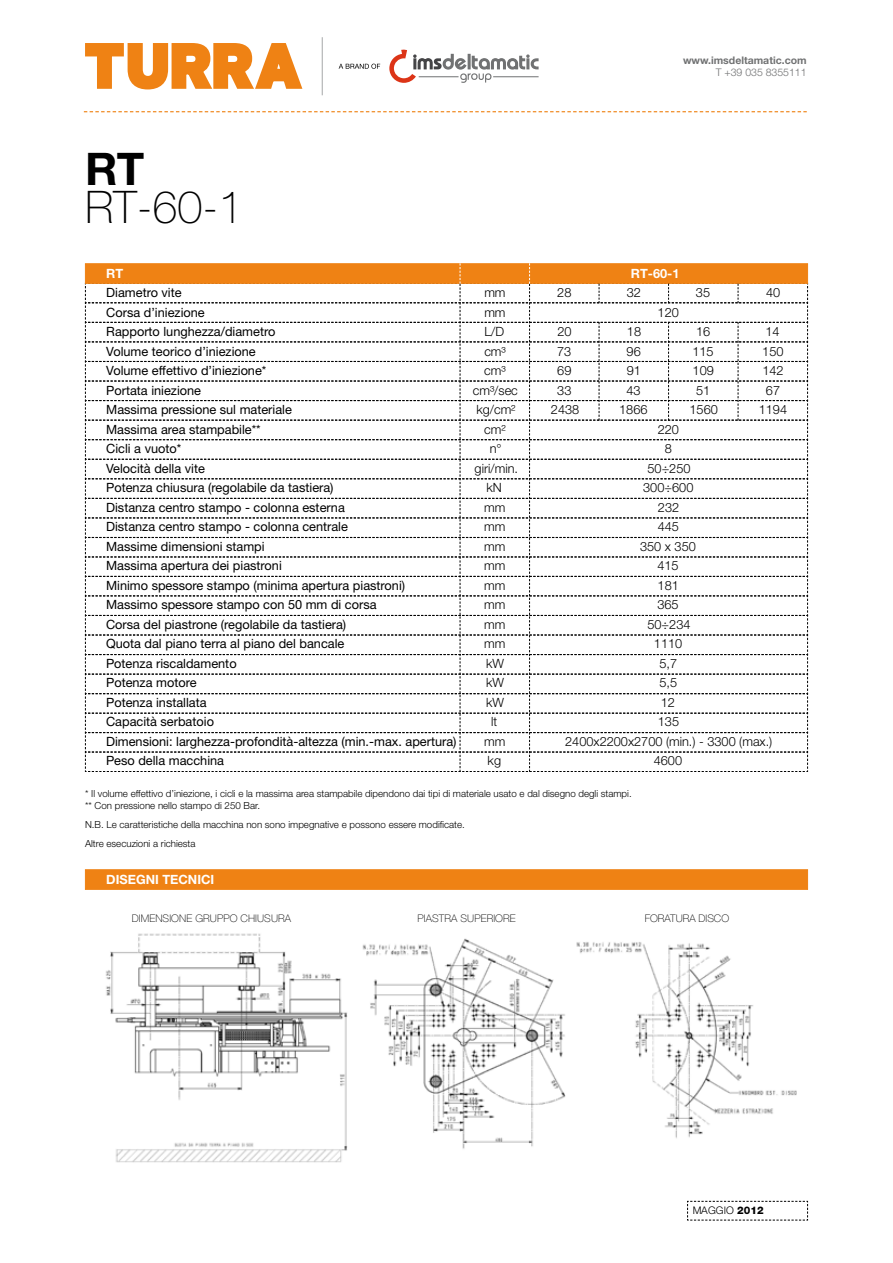
<style>
.page{position:relative;width:893px;height:1263px;background:#fff}
.page>*{position:absolute;margin:0;border:0;box-sizing:border-box;transform-origin:0 0}
.t1{font:100 45px "Helvetica Neue LT Std";color:#000}
.t2{font:700 45px "Helvetica Neue LT Std";color:#000}
.t3{font:12.75px "Helvetica Neue LT Std";color:#000}
.t4{font:300 12.75px "Helvetica Neue LT Std";color:#000}
.t5{font:700 12.75px "Helvetica Neue LT Std";color:#fff}
.t6{font:100 10.5px "Helvetica Neue LT Std";letter-spacing:.01em;color:#000}
.t7{font:700 10.5px "Helvetica Neue LT Std";color:#707172}
.t8{font:300 10.5px "Helvetica Neue LT Std";color:#707172}
.t9{font:300 10.5px "Helvetica Neue LT Std";letter-spacing:.01em;color:#000}
.t10{font:300 9.75px/11.7px "Helvetica Neue LT Std";color:#000}
.s1{font-weight:800}
</style>
<div class="page">
<svg style="left:687px;top:1200px;width:121px;height:21px"></svg>
<img style="left:106px;top:933px;width:691px;height:230px">
<hr style="left:322px;top:37px;width:1px;height:58px;background:#b1b3b4">
<svg style="left:339px;top:64px;width:41px;height:5px"></svg>
<svg style="left:389px;top:49px;width:150px;height:34px"></svg>
<svg style="left:85px;top:43px;width:218px;height:47px"></svg>
<svg style="left:84px;top:111px;width:723px;height:1px"></svg>
<div style="left:85px;top:869px;width:723px;height:21px;background:#ef8214;border:1px solid #ef8214"></div>
<svg style="left:85px;top:263px;width:723px;height:509px"></svg>
<h1 class="t2" style="left:85px;top:141px;width:61px">RT</h1>
<h1 class="t1" style="left:85px;top:181px;width:160px">RT-60-1</h1>
<p class="t7" style="left:683px;top:53px;width:125px">www.imsdeltamatic.com</p>
<p class="t8" style="left:716px;top:66px;width:92px">T +39 035 8355111</p>
<p class="t5" style="left:106px;top:265px;width:18px">RT</p>
<p class="t5" style="left:631px;top:265px;width:50px">RT-60-1</p>
<p class="t3" style="left:106px;top:285px;width:77px">Diametro vite</p>
<p class="t4" style="left:484px;top:285px;width:23px">mm</p>
<p class="t4" style="left:557px;top:285px;width:16px">28</p>
<p class="t4" style="left:627px;top:285px;width:16px">32</p>
<p class="t4" style="left:696px;top:285px;width:16px">35</p>
<p class="t4" style="left:766px;top:285px;width:16px">40</p>
<p class="t3" style="left:106px;top:305px;width:100px">Corsa d’iniezione</p>
<p class="t4" style="left:484px;top:304px;width:23px">mm</p>
<p class="t4" style="left:658px;top:304px;width:23px">120</p>
<p class="t3" style="left:106px;top:324px;width:171px">Rapporto lunghezza/diametro</p>
<p class="t4" style="left:484px;top:324px;width:21px">L/D</p>
<p class="t4" style="left:557px;top:324px;width:16px">20</p>
<p class="t4" style="left:627px;top:324px;width:16px">18</p>
<p class="t4" style="left:696px;top:324px;width:16px">16</p>
<p class="t4" style="left:765px;top:324px;width:16px">14</p>
<p class="t3" style="left:106px;top:344px;width:151px">Volume teorico d’iniezione</p>
<p class="t4" style="left:484px;top:343px;width:23px">cm³</p>
<p class="t4" style="left:557px;top:343px;width:16px">73</p>
<p class="t4" style="left:627px;top:343px;width:16px">96</p>
<p class="t4" style="left:692px;top:343px;width:23px">115</p>
<p class="t4" style="left:762px;top:343px;width:23px">150</p>
<p class="t3" style="left:106px;top:363px;width:162px">Volume effettivo d’iniezione*</p>
<p class="t4" style="left:484px;top:363px;width:23px">cm³</p>
<p class="t4" style="left:557px;top:363px;width:16px">69</p>
<p class="t4" style="left:627px;top:363px;width:16px">91</p>
<p class="t4" style="left:693px;top:363px;width:23px">109</p>
<p class="t4" style="left:762px;top:363px;width:23px">142</p>
<p class="t3" style="left:106px;top:383px;width:96px">Portata iniezione</p>
<p class="t4" style="left:473px;top:382px;width:47px">cm³/sec</p>
<p class="t4" style="left:557px;top:382px;width:16px">33</p>
<p class="t4" style="left:626px;top:382px;width:16px">43</p>
<p class="t4" style="left:696px;top:382px;width:16px">51</p>
<p class="t4" style="left:766px;top:382px;width:16px">67</p>
<p class="t3" style="left:106px;top:402px;width:187px">Massima pressione sul materiale</p>
<p class="t4" style="left:476px;top:402px;width:41px">kg/cm²</p>
<p class="t4" style="left:551px;top:402px;width:30px">2438</p>
<p class="t4" style="left:619px;top:402px;width:30px">1866</p>
<p class="t4" style="left:689px;top:402px;width:30px">1560</p>
<p class="t4" style="left:759px;top:402px;width:30px">1194</p>
<p class="t3" style="left:106px;top:422px;width:156px">Massima area stampabile**</p>
<p class="t4" style="left:484px;top:421px;width:23px">cm²</p>
<p class="t4" style="left:658px;top:421px;width:23px">220</p>
<p class="t3" style="left:106px;top:441px;width:77px">Cicli a vuoto*</p>
<p class="t4" style="left:490px;top:441px;width:13px">n°</p>
<p class="t4" style="left:665px;top:441px;width:9px">8</p>
<p class="t3" style="left:106px;top:461px;width:100px">Velocità della vite</p>
<p class="t4" style="left:475px;top:460px;width:45px">giri/min.</p>
<p class="t4" style="left:647px;top:460px;width:45px">50÷250</p>
<p class="t3" style="left:106px;top:480px;width:229px">Potenza chiusura (regolabile da tastiera)</p>
<p class="t4" style="left:486px;top:480px;width:17px">kN</p>
<p class="t4" style="left:643px;top:480px;width:52px">300÷600</p>
<p class="t3" style="left:106px;top:500px;width:240px">Distanza centro stampo - colonna esterna</p>
<p class="t4" style="left:484px;top:499px;width:23px">mm</p>
<p class="t4" style="left:658px;top:499px;width:23px">232</p>
<p class="t3" style="left:106px;top:519px;width:243px">Distanza centro stampo - colonna centrale</p>
<p class="t4" style="left:484px;top:519px;width:23px">mm</p>
<p class="t4" style="left:658px;top:519px;width:23px">445</p>
<p class="t3" style="left:106px;top:539px;width:160px">Massime dimensioni stampi</p>
<p class="t4" style="left:484px;top:538px;width:23px">mm</p>
<p class="t4" style="left:640px;top:538px;width:57px">350 x 350</p>
<p class="t3" style="left:106px;top:558px;width:177px">Massima apertura dei piastroni</p>
<p class="t4" style="left:484px;top:558px;width:23px">mm</p>
<p class="t4" style="left:657px;top:558px;width:23px">415</p>
<p class="t3" style="left:106px;top:578px;width:301px">Minimo spessore stampo (minima apertura piastroni)</p>
<p class="t4" style="left:484px;top:577px;width:23px">mm</p>
<p class="t4" style="left:658px;top:577px;width:23px">181</p>
<p class="t3" style="left:106px;top:597px;width:272px">Massimo spessore stampo con 50 mm di corsa</p>
<p class="t4" style="left:484px;top:597px;width:23px">mm</p>
<p class="t4" style="left:657px;top:597px;width:23px">365</p>
<p class="t3" style="left:106px;top:617px;width:242px">Corsa del piastrone (regolabile da tastiera)</p>
<p class="t4" style="left:484px;top:616px;width:23px">mm</p>
<p class="t4" style="left:647px;top:616px;width:45px">50÷234</p>
<p class="t3" style="left:106px;top:636px;width:240px">Quota dal piano terra al piano del bancale</p>
<p class="t4" style="left:484px;top:636px;width:23px">mm</p>
<p class="t4" style="left:654px;top:636px;width:30px">1110</p>
<p class="t3" style="left:106px;top:656px;width:132px">Potenza riscaldamento</p>
<p class="t4" style="left:486px;top:655px;width:19px">kW</p>
<p class="t4" style="left:659px;top:655px;width:19px">5,7</p>
<p class="t3" style="left:106px;top:675px;width:92px">Potenza motore</p>
<p class="t4" style="left:486px;top:675px;width:19px">kW</p>
<p class="t4" style="left:659px;top:675px;width:19px">5,5</p>
<p class="t3" style="left:106px;top:694px;width:102px">Potenza installata</p>
<p class="t4" style="left:486px;top:694px;width:19px">kW</p>
<p class="t4" style="left:661px;top:694px;width:16px">12</p>
<p class="t3" style="left:106px;top:714px;width:109px">Capacità serbatoio</p>
<p class="t4" style="left:491px;top:714px;width:8px">lt</p>
<p class="t4" style="left:658px;top:714px;width:23px">135</p>
<p class="t3" style="left:106px;top:733px;width:352px">Dimensioni: larghezza-profondità-altezza (min.-max. apertura)</p>
<p class="t4" style="left:484px;top:733px;width:23px">mm</p>
<p class="t4" style="left:565px;top:733px;width:209px">2400x2200x2700 (min.) - 3300 (max.)</p>
<p class="t3" style="left:106px;top:753px;width:120px">Peso della macchina</p>
<p class="t4" style="left:488px;top:753px;width:15px">kg</p>
<p class="t4" style="left:654px;top:753px;width:30px">4600</p>
<p class="t10" style="left:85px;top:787px;width:548px">* Il volume effettivo d’iniezione, i cicli e la massima area stampabile dipendono dai tipi di materiale usato e dal disegno degli stampi. ** Con pressione nello stampo di 250 Bar.</p>
<p class="t10" style="left:85px;top:814px;width:381px;line-height:18.9px">N.B. Le caratteristiche della macchina non sono impegnative e possono essere modificate.<br>Altre esecuzioni a richiesta</p>
<p class="t5" style="left:106px;top:872px;width:110px">DISEGNI TECNICI</p>
<p class="t6" style="left:132px;top:912px;width:161px">DIMENSIONE GRUPPO CHIUSURA</p>
<p class="t6" style="left:418px;top:912px;width:100px">PIASTRA SUPERIORE</p>
<p class="t6" style="left:645px;top:912px;width:86px">FORATURA DISCO</p>
<p class="t9" style="left:692px;top:1204px;width:73px">MAGGIO <span class="s1">2012</span></p>
</div>
